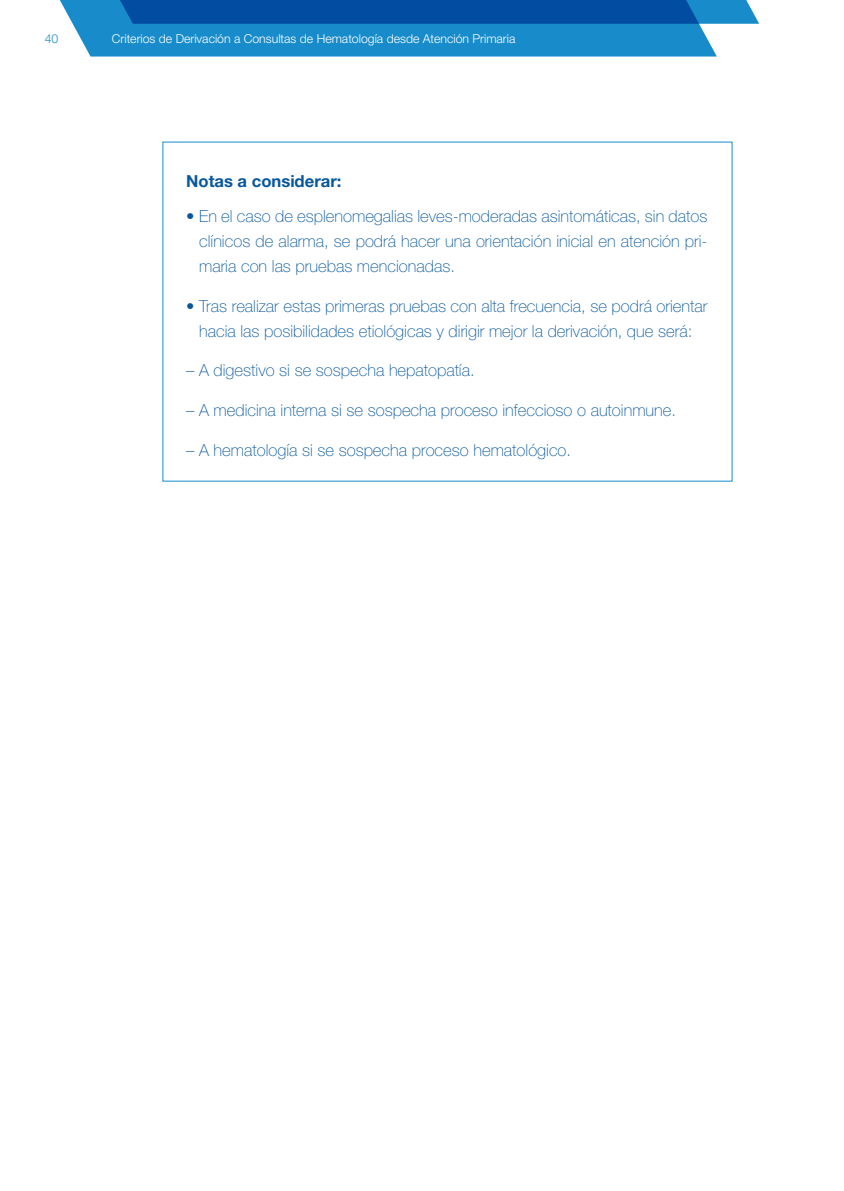
<style>
.page{position:relative;width:844px;height:1191px;background:#fff}
.page>*{position:absolute;margin:0;border:0;box-sizing:border-box;transform-origin:0 0}
.t1{font:100 16.62px/24.8px "Helvetica Neue LT Std";color:#07579d;text-align:justify}
.t2{font:700 16.62px "Helvetica Neue LT Std";color:#07579d}
.t3{font:300 12.25px "Helvetica Neue LT Std";color:#fff}
.t4{font:300 12.25px "Helvetica Neue LT Std";color:#188ccb}
</style>
<div class="page">
<div style="left:73px;top:24px;width:643px;height:33px;background:#188ccb"></div>
<svg style="left:59px;top:0;width:700px;height:24px;background:#0b5baa"></svg>
<p class="t4" style="left:45px;top:32px;width:15px">40</p>
<p class="t3" style="left:112px;top:32px;width:405px">Criterios de Derivación a Consultas de Hematología desde Atención Primaria</p>
<p class="t2" style="left:186px;top:171px;width:157px">Notas a considerar:</p>
<p class="t1" style="left:199px;top:204px;width:509px;text-indent:-13px">• En el caso de esplenomegalias leves-moderadas asintomáticas, sin datos clínicos de alarma, se podrá hacer una orientación inicial en atención pri&shy;maria con las pruebas mencionadas.</p>
<p class="t1" style="left:186px;top:293px;width:522px;text-align:center">• Tras realizar estas primeras pruebas con alta frecuencia, se podrá orientar hacia las posibilidades etiológicas y dirigir mejor la derivación, que será:</p>
<p class="t1" style="left:186px;top:358px;width:290px">– A digestivo si se sospecha hepatopatía.</p>
<p class="t1" style="left:186px;top:398px;width:491px">– A medicina interna si se sospecha proceso infeccioso o autoinmune.</p>
<p class="t1" style="left:186px;top:438px;width:386px">– A hematología si se sospecha proceso hematológico.</p>
</div>
